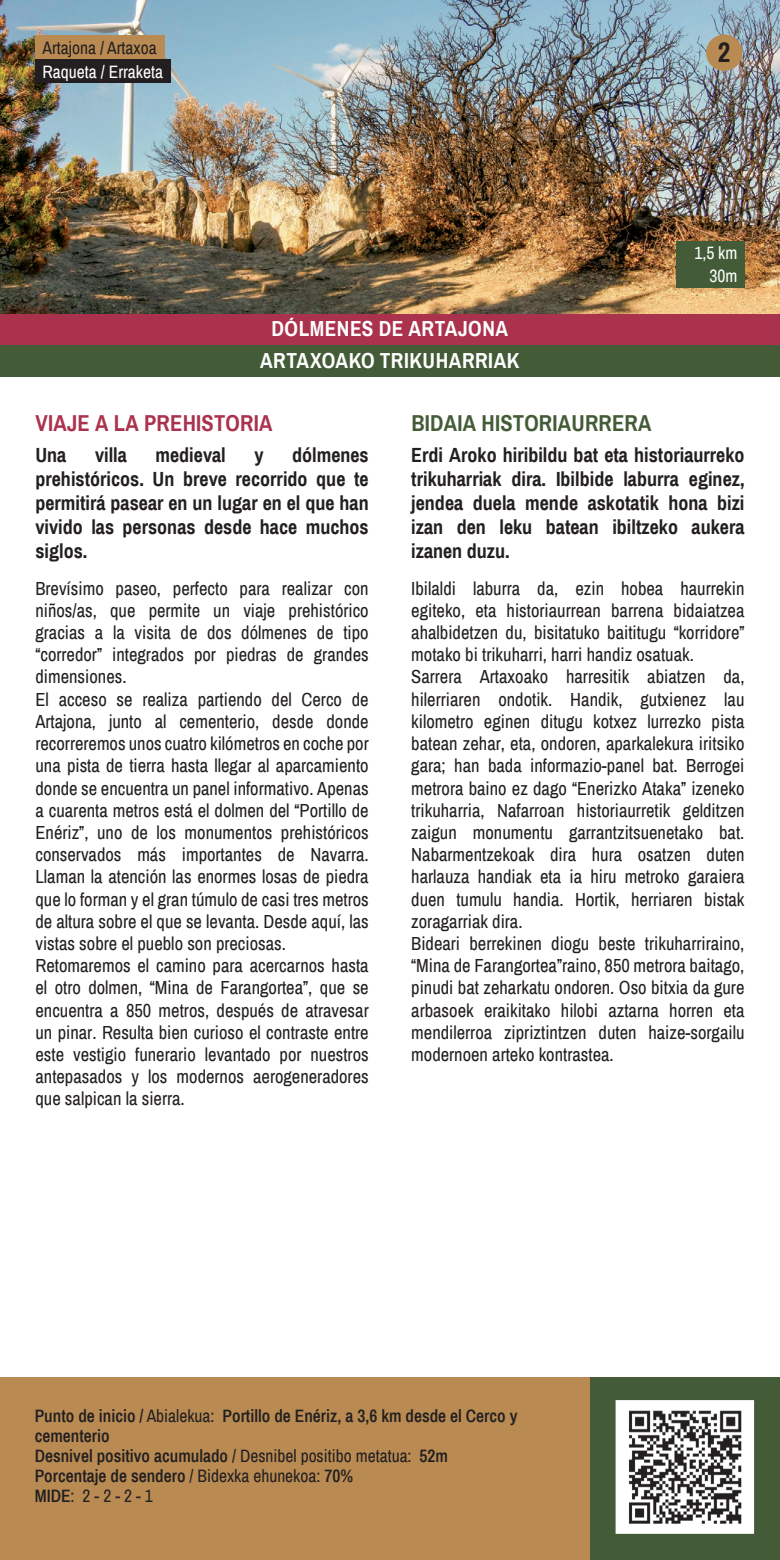
<style>
.page{position:relative;width:780px;height:1560px;background:#fff}
.page>*{position:absolute;margin:0;border:0;box-sizing:border-box;transform-origin:0 0}
.t1{font:700 27.5px "Archivo Narrow";color:#231f20}
.t2{font:700 22.5px "Archivo Narrow";letter-spacing:.01em;color:#435c37}
.t3{font:700 22.5px "Archivo Narrow";letter-spacing:.01em;color:#aa324c}
.t4{font:700 21.25px/31.8px "Archivo Narrow";letter-spacing:.025em;color:#fff;text-align:center}
.t5{font:700 20px/24px "Archivo Narrow";color:#231f20;text-align:justify}
.t6{font:18.5px/22.2px "Archivo Narrow";color:#231f20}
.t7{font:600 17.5px/20px "Archivo Narrow";color:#231f20}
.t8{font:17.5px/24px "Archivo Narrow";color:#fff;text-align:center}
.t9{font:17.5px "Archivo Narrow";color:#231f20}
.s1{font-weight:400}
</style>
<div class="page">
<div style="left:0;top:313px;width:780px;height:32px;background:#aa324c"></div>
<div style="left:0;top:345px;width:780px;height:32px;background:#435c37"></div>
<div style="left:0;top:1377px;width:590px;height:182px;background:#b98b53"></div>
<div style="left:590px;top:1377px;width:190px;height:182px;background:#435c37"></div>
<svg style="left:615px;top:1400px;width:140px;height:134px;background:#afafaf"></svg>
<img style="left:0;top:0;width:780px;height:313px">
<div style="left:706px;top:34px;width:36px;height:37px;background:#b98b53;border-radius:50%"></div>
<div style="left:35px;top:35px;width:129px;height:25px;background:#b98b53"></div>
<div style="left:676px;top:241px;width:68px;height:24px;background:#435c37"></div>
<div style="left:676px;top:264px;width:68px;height:24px;background:#435c37"></div>
<div style="left:35px;top:60px;width:136px;height:23px;background:#231f20"></div>
<p class="t9" style="left:43px;top:35px;width:116px">Artajona / Artaxoa</p>
<p class="t8" style="left:43px;top:59px;width:166px">Id y Vuelta / Joan-etorria</p>
<p class="t8" style="left:43px;top:59px;width:122px">Raqueta / Erraketa</p>
<p class="t4" style="left:260px;top:312px;width:261px">DÓLMENES DE ARTAJONA<br>ARTAXOAKO TRIKUHARRIAK</p>
<h1 class="t1" style="left:718px;top:33px;width:14px">2</h1>
<p class="t8" style="left:694px;top:241px;width:45px;line-height:22.8px;text-align:right">1,5 km<br>30m</p>
<p class="t8" style="left:683px;top:246px;width:55px">17,5 km<br>2h 17m</p>
<p class="t3" style="left:36px;top:407px;width:238px">VIAJE A LA PREHISTORIA</p>
<p class="t5" style="left:35px;top:442px;width:32px">Una</p>
<p class="t5" style="left:95px;top:442px;width:33px">villa</p>
<p class="t5" style="left:155px;top:442px;width:72px">medieval</p>
<p class="t5" style="left:254px;top:442px;width:11px">y</p>
<p class="t5" style="left:35px;top:442px;width:335px;text-indent:257px">dólmenes prehistóricos. Un breve recorrido que te permitirá pasear en un lugar en el que han vivido las personas desde hace muchos siglos.</p>
<p class="t6" style="left:35px;top:576px;width:335px">Brevísimo paseo, perfecto para realizar con niños/as, que permite un viaje prehistórico gracias a la visita de dos dólmenes de tipo “corredor” integrados por piedras de grandes dimensiones.<br>El acceso se realiza partiendo del Cerco de Artajona, junto al cementerio, desde donde recorreremos unos cuatro kilómetros en coche por una pista de tierra hasta llegar al aparcamiento donde se encuentra un panel informativo. Apenas a cuarenta metros está el dolmen del “Portillo de Enériz”, uno de los monumentos prehistóricos conservados más importantes de Navarra.<br>Llaman la atención las enormes losas de piedra que lo forman y el gran túmulo de casi tres metros de altura sobre el que se levanta. Desde aquí, las vistas sobre el pueblo son preciosas.<br>Retomaremos el camino para acercarnos hasta el otro dolmen, “Mina de Farangortea”, que se encuentra a 850 metros, después de atravesar un pinar. Resulta bien curioso el contraste entre este vestigio funerario levantado por nuestros antepasados y los modernos aerogeneradores que salpican la sierra.</p>
<p class="t2" style="left:411px;top:407px;width:242px">BIDAIA HISTORIAURRERA</p>
<p class="t5" style="left:411px;top:442px;width:335px">Erdi Aroko hiribildu bat eta historiaurreko trikuharriak dira. Ibilbide laburra eginez, jendea duela mende askotatik hona bizi izan den leku batean ibiltzeko aukera izanen duzu.</p>
<p class="t6" style="left:411px;top:576px;width:335px">Ibilaldi laburra da, ezin hobea haurrekin egiteko, eta historiaurrean barrena bidaiatzea ahalbidetzen du, bisitatuko baititugu “korridore” motako bi trikuharri, harri handiz osatuak.<br>Sarrera Artaxoako harresitik abiatzen da, hilerriaren ondotik. Handik, gutxienez lau kilometro eginen ditugu kotxez lurrezko pista batean zehar, eta, ondoren, aparkalekura iritsiko gara; han bada informazio-panel bat. Berrogei metrora baino ez dago “Enerizko Ataka” izeneko trikuharria, Nafarroan historiaurretik gelditzen zaigun monumentu garrantzitsuenetako bat.<br>Nabarmentzekoak dira hura osatzen duten harlauza handiak eta ia hiru metroko garaiera duen tumulu handia. Hortik, herriaren bistak zoragarriak dira.<br>Bideari berrekinen diogu beste trikuharriraino, “Mina de Farangortea”raino, 850 metrora baitago, pinudi bat zeharkatu ondoren. Oso bitxia da gure arbasoek eraikitako hilobi aztarna horren eta mendilerroa zipriztintzen duten haize-sorgailu modernoen arteko kontrastea.</p>
<p class="t7" style="left:35px;top:1404px;width:484px">Punto de inicio / <span class="s1">Abialekua:</span> Portillo de Enériz, a 3,6 km desde el Cerco y cementerio<br>Desnivel positivo acumulado <span class="s1">/ Desnibel positibo metatua:</span> 52m Porcentaje de sendero <span class="s1">/ Bidexka ehunekoa:</span> 70%<br>MIDE<span class="s1">: 2 - 2 - 2 - 1</span></p>
</div>
